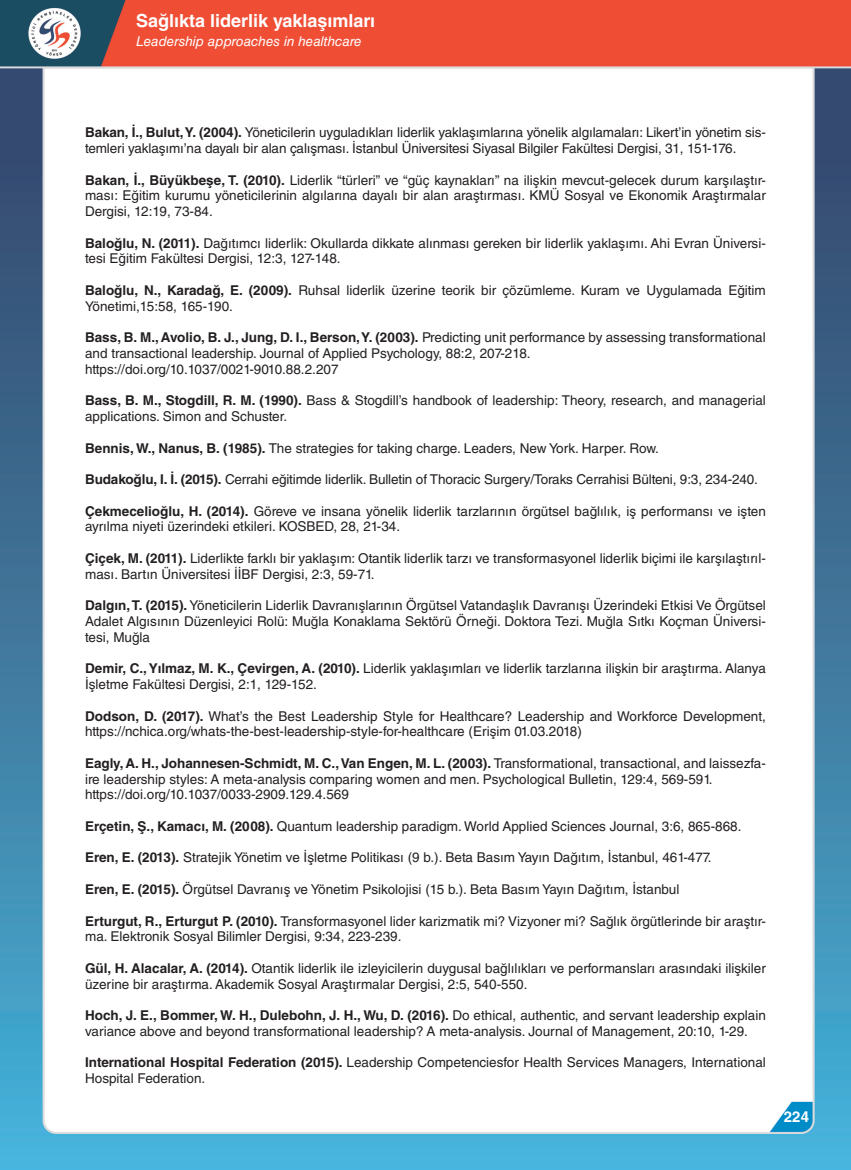
<style>
.page{position:relative;width:851px;height:1170px;background:#fff}
.page>*{position:absolute;margin:0;border:0;box-sizing:border-box;transform-origin:0 0}
.t1{font:700 18px "Helvetica LT Std";color:#fff}
.t2{font:700 15px "Helvetica LT Std";color:#fff}
.t3{font:13.5px/15.8px "Helvetica LT Std";color:#231f20}
.t4{font:italic 13.5px "Helvetica LT Std";color:#fff}
.s1{font-weight:700}
</style>
<div class="page">
<img style="left:0;top:0;width:850px;height:1169px">
<h1 class="t1" style="left:136px;top:9px;width:240px">Sağlıkta liderlik yaklaşımları</h1>
<p class="t4" style="left:136px;top:33px;width:227px">Leadership approaches in healthcare</p>
<p class="t3" style="left:85px;top:125px;width:682px"><span class="s1">Bakan, İ., Bulut, Y. (2004).</span> Yöneticilerin uyguladıkları liderlik yaklaşımlarına yönelik algılamaları: Likert’in yönetim sis&shy;temleri yaklaşımı’na dayalı bir alan çalışması. İstanbul Üniversitesi Siyasal Bilgiler Fakültesi Dergisi, 31, 151-176.</p>
<p class="t3" style="left:85px;top:172px;width:682px;text-align:justify"><span class="s1">Bakan, İ., Büyükbeşe, T. (2010).</span> Liderlik “türleri” ve “güç kaynakları” na ilişkin mevcut-gelecek durum karşılaştır&shy;ması: Eğitim kurumu yöneticilerinin algılarına dayalı bir alan araştırması. KMÜ Sosyal ve Ekonomik Araştırmalar Dergisi, 12:19, 73-84.</p>
<p class="t3" style="left:85px;top:235px;width:682px"><span class="s1">Baloğlu, N. (2011).</span> Dağıtımcı liderlik: Okullarda dikkate alınması gereken bir liderlik yaklaşımı. Ahi Evran Üniversi&shy;tesi Eğitim Fakültesi Dergisi, 12:3, 127-148.</p>
<p class="t3" style="left:85px;top:282px;width:682px"><span class="s1">Baloğlu, N., Karadağ, E. (2009).</span> Ruhsal liderlik üzerine teorik bir çözümleme. Kuram ve Uygulamada Eğitim<br>Yönetimi,15:58, 165-190.</p>
<p class="t3" style="left:85px;top:329px;width:682px"><span class="s1">Bass, B. M., Avolio, B. J., Jung, D. I., Berson, Y. (2003).</span> Predicting unit performance by assessing transformational and transactional leadership. Journal of Applied Psychology, 88:2, 207-218. https://doi.org/10.1037/0021-9010.88.2.207</p>
<p class="t3" style="left:85px;top:392px;width:682px"><span class="s1">Bass, B. M., Stogdill, R. M. (1990).</span> Bass &amp; Stogdill’s handbook of leadership: Theory, research, and managerial applications. Simon and Schuster.</p>
<p class="t3" style="left:85px;top:440px;width:575px"><span class="s1">Bennis, W., Nanus, B. (1985).</span> The strategies for taking charge. Leaders, New York. Harper. Row.</p>
<p class="t3" style="left:85px;top:471px;width:674px"><span class="s1">Budakoğlu, I. İ. (2015).</span> Cerrahi eğitimde liderlik. Bulletin of Thoracic Surgery/Toraks Cerrahisi Bülteni, 9:3, 234-240.</p>
<p class="t3" style="left:85px;top:503px;width:682px"><span class="s1">Çekmecelioğlu, H. (2014).</span> Göreve ve insana yönelik liderlik tarzlarının örgütsel bağlılık, iş performansı ve işten ayrılma niyeti üzerindeki etkileri. KOSBED, 28, 21-34.</p>
<p class="t3" style="left:85px;top:550px;width:682px"><span class="s1">Çiçek, M. (2011).</span> Liderlikte farklı bir yaklaşım: Otantik liderlik tarzı ve transformasyonel liderlik biçimi ile karşılaştırıl&shy;ması. Bartın Üniversitesi İİBF Dergisi, 2:3, 59-71.</p>
<p class="t3" style="left:85px;top:597px;width:682px;text-align:justify"><span class="s1">Dalgın, T. (2015).</span> Yöneticilerin Liderlik Davranışlarının Örgütsel Vatandaşlık Davranışı Üzerindeki Etkisi Ve Örgütsel Adalet Algısının Düzenleyici Rolü: Muğla Konaklama Sektörü Örneği. Doktora Tezi. Muğla Sıtkı Koçman Üniversi&shy;tesi, Muğla</p>
<p class="t3" style="left:85px;top:660px;width:682px"><span class="s1">Demir, C., Yılmaz, M. K., Çevirgen, A. (2010).</span> Liderlik yaklaşımları ve liderlik tarzlarına ilişkin bir araştırma. Alanya<br>İşletme Fakültesi Dergisi, 2:1, 129-152.</p>
<p class="t3" style="left:85px;top:708px;width:682px"><span class="s1">Dodson, D. (2017).</span> What’s the Best Leadership Style for Healthcare? Leadership and Workforce Development, https://nchica.org/whats-the-best-leadership-style-for-healthcare (Erişim 01.03.2018)</p>
<p class="t3" style="left:85px;top:755px;width:682px"><span class="s1">Eagly, A. H., Johannesen-Schmidt, M. C., Van Engen, M. L. (2003).</span> Transformational, transactional, and laissezfa&shy;ire leadership styles: A meta-analysis comparing women and men. Psychological Bulletin, 129:4, 569-591. https://doi.org/10.1037/0033-2909.129.4.569</p>
<p class="t3" style="left:85px;top:818px;width:657px"><span class="s1">Erçetin, Ş., Kamacı, M. (2008).</span> Quantum leadership paradigm. World Applied Sciences Journal, 3:6, 865-868.</p>
<p class="t3" style="left:85px;top:849px;width:628px"><span class="s1">Eren, E. (2013).</span> Stratejik Yönetim ve İşletme Politikası (9 b.). Beta Basım Yayın Dağıtım, İstanbul, 461-477.</p>
<p class="t3" style="left:85px;top:881px;width:595px"><span class="s1">Eren, E. (2015).</span> Örgütsel Davranış ve Yönetim Psikolojisi (15 b.). Beta Basım Yayın Dağıtım, İstanbul</p>
<p class="t3" style="left:85px;top:912px;width:682px"><span class="s1">Erturgut, R., Erturgut P. (2010).</span> Transformasyonel lider karizmatik mi? Vizyoner mi? Sağlık örgütlerinde bir araştır&shy;ma. Elektronik Sosyal Bilimler Dergisi, 9:34, 223-239.</p>
<p class="t3" style="left:85px;top:960px;width:682px"><span class="s1">Gül, H. Alacalar, A. (2014).</span> Otantik liderlik ile izleyicilerin duygusal bağlılıkları ve performansları arasındaki ilişkiler üzerine bir araştırma. Akademik Sosyal Araştırmalar Dergisi, 2:5, 540-550.</p>
<p class="t3" style="left:85px;top:1007px;width:682px"><span class="s1">Hoch, J. E., Bommer, W. H., Dulebohn, J. H., Wu, D. (2016).</span> Do ethical, authentic, and servant leadership explain variance above and beyond transformational leadership? A meta-analysis. Journal of Management, 20:10, 1-29.</p>
<p class="t3" style="left:85px;top:1054px;width:682px"><span class="s1">International Hospital Federation (2015).</span> Leadership Competenciesfor Health Services Managers, International<br>Hospital Federation.</p>
<p class="t2" style="left:783px;top:1107px;width:27px">224</p>
</div>
